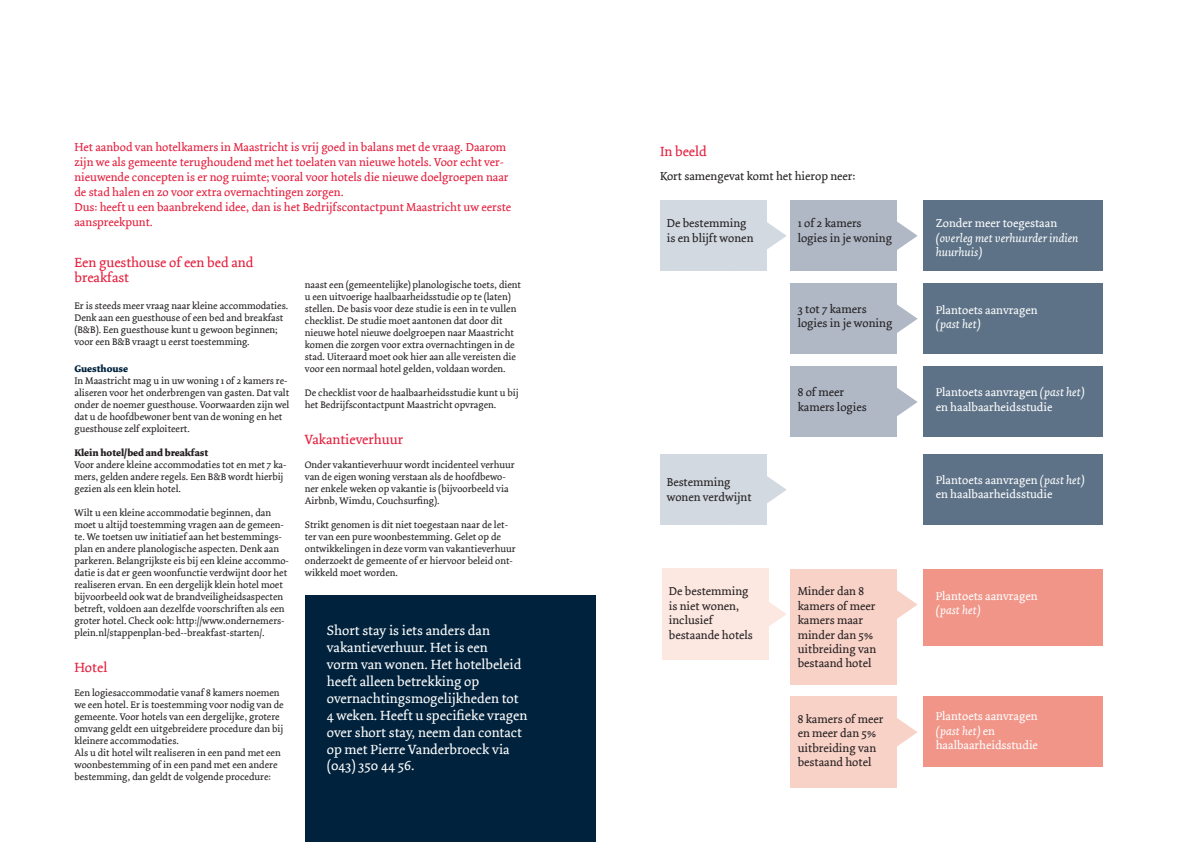
<style>
.page{position:relative;width:1191px;height:842px;background:#fff}
.page>*{position:absolute;margin:0;border:0;box-sizing:border-box;transform-origin:0 0}
.t1{font:14px/17px "Dolly";color:#fff}
.t2{font:14px/15px "Dolly";color:#e41c3b}
.t3{font:12px/15px "Dolly";color:#e41c3b}
.t4{font:12px/14.4px "Dolly";color:#231f20}
.t5{font:12px/14.4px "Dolly";color:#fff}
.t6{font:italic 12px/14.4px "Dolly";color:#fff}
.t7{font:10px/12px "Dolly";color:#231f20}
.t8{font:700 10px "Dolly";color:#231f20}
.t9{font:700 10px "Dolly";color:#00223c}
.s1{font-style:italic}
</style>
<div class="page">
<svg style="left:768px;top:579px;width:18px;height:70px"></svg>
<svg style="left:897px;top:590px;width:20px;height:29px"></svg>
<svg style="left:897px;top:718px;width:20px;height:29px"></svg>
<svg style="left:897px;top:221px;width:20px;height:29px"></svg>
<svg style="left:897px;top:304px;width:20px;height:29px"></svg>
<svg style="left:897px;top:388px;width:20px;height:28px"></svg>
<svg style="left:766px;top:200px;width:20px;height:71px"></svg>
<svg style="left:766px;top:454px;width:20px;height:71px"></svg>
<div style="left:660px;top:200px;width:106px;height:71px;background:#d2d9e1"></div>
<div style="left:305px;top:595px;width:290px;height:247px;background:#00223c"></div>
<div style="left:791px;top:283px;width:106px;height:71px;background:#b0b8c6"></div>
<div style="left:791px;top:366px;width:106px;height:71px;background:#b0b8c6"></div>
<div style="left:791px;top:200px;width:106px;height:71px;background:#b0b8c6"></div>
<div style="left:660px;top:454px;width:106px;height:71px;background:#d2d9e1"></div>
<div style="left:923px;top:283px;width:179px;height:71px;background:#5d7287"></div>
<div style="left:923px;top:366px;width:179px;height:71px;background:#5d7287"></div>
<div style="left:923px;top:454px;width:179px;height:71px;background:#5d7287"></div>
<div style="left:923px;top:200px;width:179px;height:71px;background:#5d7287"></div>
<div style="left:662px;top:568px;width:106px;height:92px;background:#fce7e1"></div>
<div style="left:791px;top:569px;width:106px;height:115px;background:#f9d2c7"></div>
<div style="left:791px;top:696px;width:106px;height:91px;background:#f9d2c7"></div>
<div style="left:923px;top:569px;width:179px;height:76px;background:#f09588"></div>
<div style="left:923px;top:696px;width:179px;height:71px;background:#f09588"></div>
<p class="t3" style="left:74px;top:140px;width:438px">Het aanbod van hotelkamers in Maastricht is vrij goed in balans met de vraag. Daarom zijn we als gemeente terughoudend met het toelaten van nieuwe hotels. Voor echt ver&shy;nieuwende concepten is er nog ruimte; vooral voor hotels die nieuwe doelgroepen naar de stad halen en zo voor extra overnachtingen zorgen.<br>Dus: heeft u een baanbrekend idee, dan is het Bedrijfscontactpunt Maastricht uw eerste aanspreekpunt.</p>
<h1 class="t2" style="left:74px;top:255px;width:180px">Een guesthouse of een bed and breakfast</h1>
<p class="t7" style="left:74px;top:300px;width:215px">Er is steeds meer vraag naar kleine accommodaties.<br>Denk aan een guesthouse of een bed and breakfast (B&amp;B). Een guesthouse kunt u gewoon beginnen; voor een B&amp;B vraagt u eerst toestemming.</p>
<p class="t9" style="left:74px;top:362px;width:55px">Guesthouse</p>
<p class="t7" style="left:74px;top:375px;width:216px">In Maastricht mag u in uw woning 1 of 2 kamers re&shy;aliseren voor het onderbrengen van gasten. Dat valt onder de noemer guesthouse. Voorwaarden zijn wel dat u de hoofdbewoner bent van de woning en het guesthouse zelf exploiteert.</p>
<p class="t8" style="left:74px;top:446px;width:135px">Klein hotel/bed and breakfast</p>
<p class="t7" style="left:74px;top:459px;width:213px">Voor andere kleine accommodaties tot en met 7 ka&shy;mers, gelden andere regels. Een B&amp;B wordt hierbij gezien als een klein hotel.</p>
<p class="t7" style="left:74px;top:507px;width:216px">Wilt u een kleine accommodatie beginnen, dan moet u altijd toestemming vragen aan de gemeen&shy;te. We toetsen uw initiatief aan het bestemmings&shy;plan en andere planologische aspecten. Denk aan parkeren. Belangrijkste eis bij een kleine accommo&shy;datie is dat er geen woonfunctie verdwijnt door het realiseren ervan. En een dergelijk klein hotel moet bijvoorbeeld ook wat de brandveiligheidsaspecten betreft, voldoen aan dezelfde voorschriften als een groter hotel. Check ook: http://www.ondernemers&shy;plein.nl/stappenplan-bed--breakfast-starten/.</p>
<h1 class="t2" style="left:74px;top:660px;width:34px">Hotel</h1>
<p class="t7" style="left:74px;top:687px;width:211px">Een logiesaccommodatie vanaf 8 kamers noemen we een hotel. Er is toestemming voor nodig van de gemeente. Voor hotels van een dergelijke, grotere omvang geldt een uitgebreidere procedure dan bij kleinere accommodaties.<br>Als u dit hotel wilt realiseren in een pand met een woonbestemming of in een pand met een andere bestemming, dan geldt de volgende procedure:</p>
<p class="t7" style="left:305px;top:279px;width:218px">naast een (gemeentelijke) planologische toets, dient u een uitvoerige haalbaarheidsstudie op te (laten) stellen. De basis voor deze studie is een in te vullen checklist. De studie moet aantonen dat door dit nieuwe hotel nieuwe doelgroepen naar Maastricht komen die zorgen voor extra overnachtingen in de stad. Uiteraard moet ook hier aan alle vereisten die voor een normaal hotel gelden, voldaan worden.</p>
<p class="t7" style="left:305px;top:387px;width:215px">De checklist voor de haalbaarheidsstudie kunt u bij het Bedrijfscontactpunt Maastricht opvragen.</p>
<h1 class="t2" style="left:305px;top:432px;width:100px">Vakantieverhuur</h1>
<p class="t7" style="left:305px;top:459px;width:211px">Onder vakantieverhuur wordt incidenteel verhuur van de eigen woning verstaan als de hoofdbewo&shy;ner enkele weken op vakantie is (bijvoorbeeld via Airbnb, Wimdu, Couchsurfing).</p>
<p class="t7" style="left:305px;top:519px;width:212px">Strikt genomen is dit niet toegestaan naar de let&shy;ter van een pure woonbestemming. Gelet op de ontwikkelingen in deze vorm van vakantieverhuur onderzoekt de gemeente of er hiervoor beleid ont&shy;wikkeld moet worden.</p>
<p class="t1" style="left:327px;top:622px;width:202px">Short stay is iets anders dan vakantieverhuur. Het is een<br>vorm van wonen. Het hotelbeleid heeft alleen betrekking op overnachtingsmogelijkheden tot<br>4 weken. Heeft u specifieke vragen over short stay, neem dan contact op met Pierre Vanderbroeck via (043) 350 44 56.</p>
<h1 class="t2" style="left:660px;top:144px;width:48px">In beeld</h1>
<p class="t4" style="left:660px;top:169px;width:197px">Kort samengevat komt het hierop neer:</p>
<p class="t4" style="left:667px;top:216px;width:88px">De bestemming is en blijft wonen</p>
<p class="t4" style="left:797px;top:216px;width:96px">1 of 2 kamers logies in je woning</p>
<p class="t5" style="left:935px;top:216px;width:123px">Zonder meer toegestaan</p>
<p class="t6" style="left:935px;top:231px;width:144px">(overleg met verhuurder indien huurhuis)</p>
<p class="t4" style="left:797px;top:302px;width:96px">3 tot 7 kamers logies in je woning</p>
<p class="t5" style="left:935px;top:303px;width:103px">Plantoets aanvragen</p>
<p class="t6" style="left:935px;top:317px;width:46px">(past het)</p>
<p class="t4" style="left:797px;top:385px;width:71px">8 of meer kamers logies</p>
<p class="t5" style="left:935px;top:385px;width:150px">Plantoets aanvragen <span class="s1">(past het) </span>en haalbaarheidsstudie</p>
<p class="t4" style="left:667px;top:476px;width:86px">Bestemming wonen verdwijnt</p>
<p class="t5" style="left:935px;top:473px;width:150px">Plantoets aanvragen <span class="s1">(past het) </span>en haalbaarheidsstudie</p>
<p class="t4" style="left:669px;top:584px;width:85px">De bestemming is niet wonen, inclusief bestaande hotels</p>
<p class="t4" style="left:797px;top:584px;width:80px">Minder dan 8 kamers of meer kamers maar minder dan 5% uitbreiding van bestaand hotel</p>
<p class="t5" style="left:935px;top:589px;width:103px">Plantoets aanvragen</p>
<p class="t6" style="left:935px;top:603px;width:46px">(past het)</p>
<p class="t4" style="left:797px;top:712px;width:87px">8 kamers of meer en meer dan 5% uitbreiding van bestaand hotel</p>
<p class="t5" style="left:935px;top:709px;width:104px">Plantoets aanvragen <span class="s1">(past het)</span> en haalbaarheidsstudie</p>
</div>
